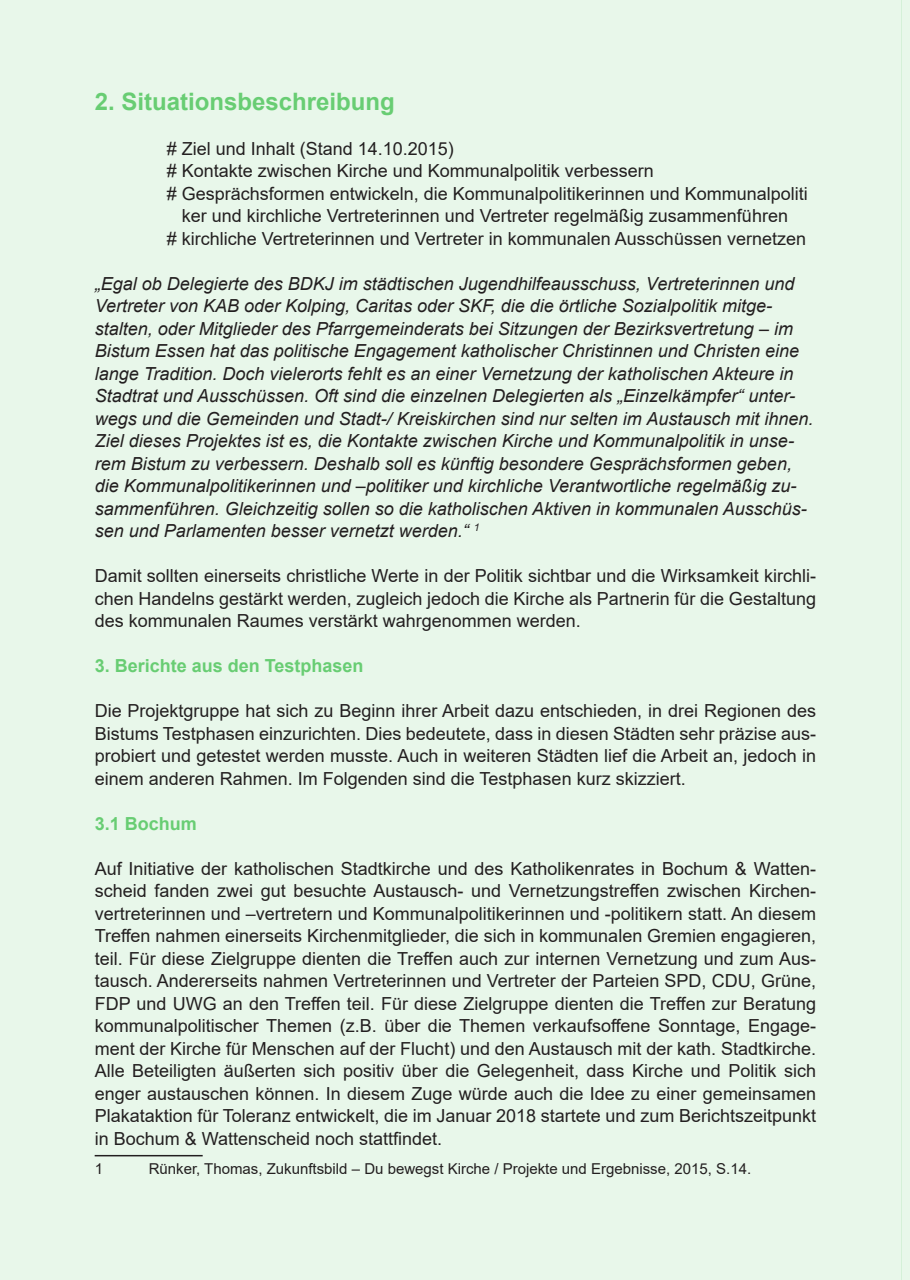
<style>
.page{position:relative;width:910px;height:1280px;background:#fff}
.page>*{position:absolute;margin:0;border:0;box-sizing:border-box;transform-origin:0 0}
.t1{font:700 24px "Arial";color:#68cd73}
.t2{font:18px/22.5px "Arial";color:#231f20;text-align:justify}
.t3{font:italic 18px/22.5px "Arial";color:#231f20}
.t4{font:700 18px "Arial";color:#68cd73}
.t5{font:15px "Arial";color:#231f20}
</style>
<div class="page">
<div style="left:0;top:0;width:901px;height:1280px;background:#e8f7ea"></div>
<svg style="left:901px;top:0;width:9px;height:1280px;background:#e5f6e8"></svg>
<hr style="left:95px;top:1155px;width:108px;height:1px;background:#231f20">
<p class="t1" style="left:95px;top:84px;width:302px">2. Situationsbeschreibung</p>
<p class="t2" style="left:167px;top:137px;width:289px"># Ziel und Inhalt (Stand 14.10.2015)</p>
<p class="t2" style="left:167px;top:159px;width:489px"># Kontakte zwischen Kirche und Kommunalpolitik verbessern</p>
<p class="t2" style="left:167px;top:182px;width:643px;text-align:center"># Gesprächsformen entwickeln, die Kommunalpolitikerinnen und Kommunalpoliti ker und kirchliche Vertreterinnen und Vertreter regelmäßig zusammenführen</p>
<p class="t2" style="left:167px;top:227px;width:641px"># kirchliche Vertreterinnen und Vertreter in kommunalen Ausschüssen vernetzen</p>
<p class="t3" style="left:95px;top:272px;width:720px">„Egal ob Delegierte des BDKJ im städtischen Jugendhilfeausschuss, Vertreterinnen und Vertreter von KAB oder Kolping, Caritas oder SKF, die die örtliche Sozialpolitik mitge&shy;stalten, oder Mitglieder des Pfarrgemeinderats bei Sitzungen der Bezirksvertretung – im Bistum Essen hat das politische Engagement katholischer Christinnen und Christen eine lange Tradition. Doch vielerorts fehlt es an einer Vernetzung der katholischen Akteure in Stadtrat und Ausschüssen. Oft sind die einzelnen Delegierten als „Einzelkämpfer“ unter&shy;wegs und die Gemeinden und Stadt-/ Kreiskirchen sind nur selten im Austausch mit ihnen.<br>Ziel dieses Projektes ist es, die Kontakte zwischen Kirche und Kommunalpolitik in unse&shy;rem Bistum zu verbessern. Deshalb soll es künftig besondere Gesprächsformen geben, die Kommunalpolitikerinnen und –politiker und kirchliche Verantwortliche regelmäßig zu&shy;sammenführen. Gleichzeitig sollen so die katholischen Aktiven in kommunalen Ausschüs&shy;sen und Parlamenten besser vernetzt werden.“ <sup>1</sup></p>
<p class="t2" style="left:95px;top:564px;width:723px">Damit sollten einerseits christliche Werte in der Politik sichtbar und die Wirksamkeit kirchli&shy;chen Handelns gestärkt werden, zugleich jedoch die Kirche als Partnerin für die Gestaltung des kommunalen Raumes verstärkt wahrgenommen werden.</p>
<p class="t4" style="left:95px;top:653px;width:270px">3. Berichte aus den Testphasen</p>
<p class="t2" style="left:95px;top:699px;width:723px">Die Projektgruppe hat sich zu Beginn ihrer Arbeit dazu entschieden, in drei Regionen des Bistums Testphasen einzurichten. Dies bedeutete, dass in diesen Städten sehr präzise aus&shy;probiert und getestet werden musste. Auch in weiteren Städten lief die Arbeit an, jedoch in einem anderen Rahmen. Im Folgenden sind die Testphasen kurz skizziert.</p>
<p class="t4" style="left:95px;top:811px;width:104px">3.1 Bochum</p>
<p class="t2" style="left:95px;top:857px;width:723px">Auf Initiative der katholischen Stadtkirche und des Katholikenrates in Bochum &amp; Watten&shy;scheid fanden zwei gut besuchte Austausch- und Vernetzungstreffen zwischen Kirchen&shy;vertreterinnen und –vertretern und Kommunalpolitikerinnen und -politikern statt. An diesem Treffen nahmen einerseits Kirchenmitglieder, die sich in kommunalen Gremien engagieren, teil. Für diese Zielgruppe dienten die Treffen auch zur internen Vernetzung und zum Aus&shy;tausch. Andererseits nahmen Vertreterinnen und Vertreter der Parteien SPD, CDU, Grüne, FDP und UWG an den Treffen teil. Für diese Zielgruppe dienten die Treffen zur Beratung kommunalpolitischer Themen (z.B. über die Themen verkaufsoffene Sonntage, Engage&shy;ment der Kirche für Menschen auf der Flucht) und den Austausch mit der kath. Stadtkirche.<br>Alle Beteiligten äußerten sich positiv über die Gelegenheit, dass Kirche und Politik sich enger austauschen können. In diesem Zuge würde auch die Idee zu einer gemeinsamen Plakataktion für Toleranz entwickelt, die im Januar 2018 startete und zum Berichtszeitpunkt in Bochum &amp; Wattenscheid noch stattfindet.</p>
<p class="t5" style="left:95px;top:1158px;width:10px">1</p>
<p class="t5" style="left:149px;top:1158px;width:604px">Rünker, Thomas, Zukunftsbild – Du bewegst Kirche / Projekte und Ergebnisse, 2015, S.14.</p>
</div>
